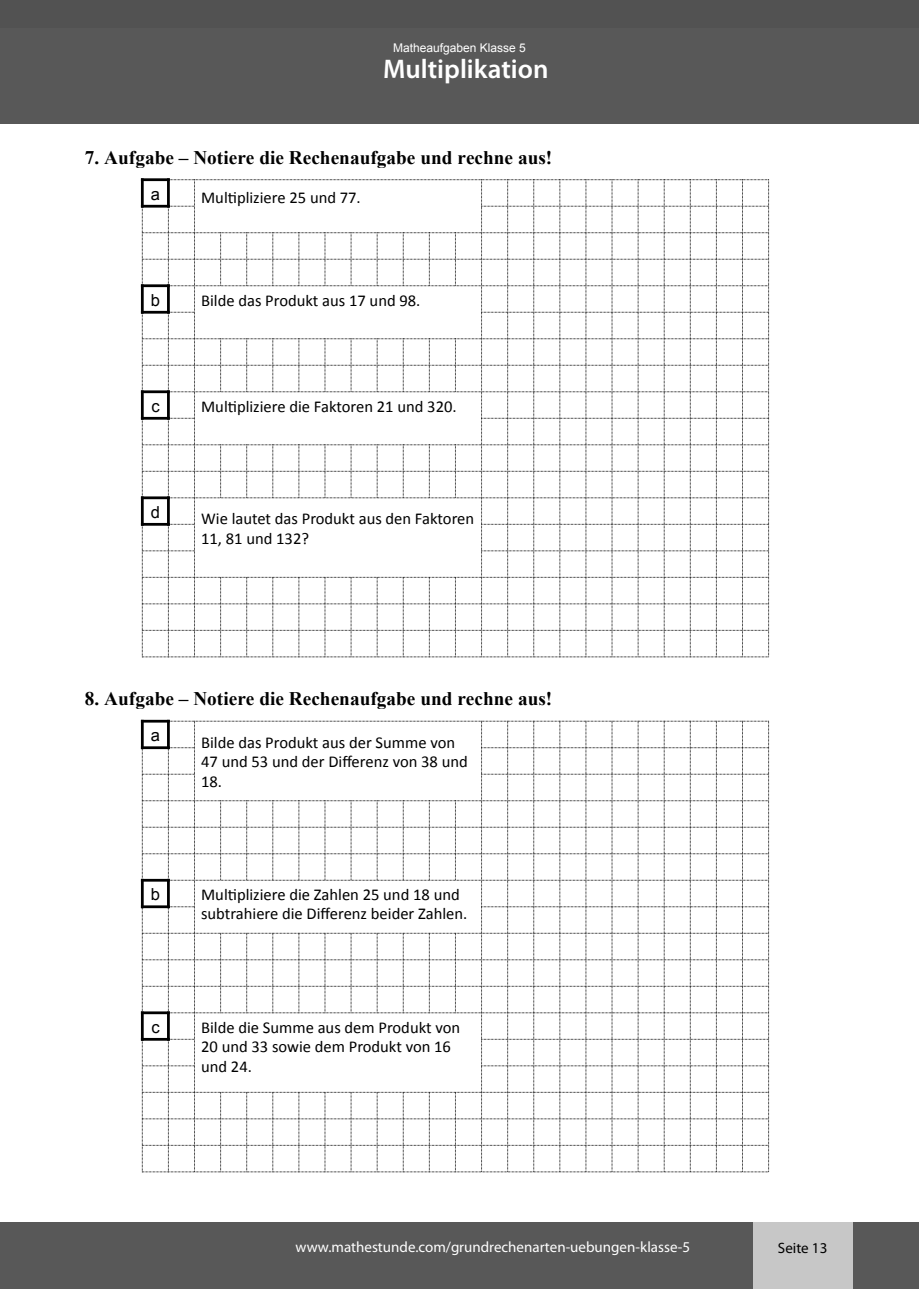
<style>
.page{position:relative;width:919px;height:1289px;background:#fff}
.page>*{position:absolute;margin:0;border:0;box-sizing:border-box;transform-origin:0 0}
.t1{font:600 27px "Myriad Pro";color:#fff}
.t2{font:700 19.2px "Times New Roman";letter-spacing:.005em;color:#000}
.t3{font:16.5px/19.8px "Calibri";color:#000}
.t4{font:16.5px "Arial";color:#000}
.t5{font:15px "Myriad Pro";color:#fff}
.t6{font:15px "Myriad Pro";color:#000}
.t7{font:12px "Arial";color:#fff}
</style>
<div class="page">
<div style="left:0;top:1222px;width:13px;height:66px;background:#585858"></div>
<div style="left:13px;top:1222px;width:905px;height:66px;background:#585858"></div>
<div style="left:753px;top:1222px;width:99px;height:66px;background:#c7c7c7"></div>
<div style="left:0;top:13px;width:13px;height:110px;background:#585858"></div>
<div style="left:0;top:0;width:13px;height:28px;background:#525252"></div>
<div style="left:13px;top:13px;width:905px;height:110px;background:#585858"></div>
<div style="left:13px;top:0;width:905px;height:28px;background:#525252"></div>
<hr style="left:141px;top:178px;width:3px;height:29px;background:#000">
<hr style="left:141px;top:284px;width:3px;height:29px;background:#000">
<hr style="left:141px;top:390px;width:3px;height:29px;background:#000">
<hr style="left:141px;top:496px;width:3px;height:29px;background:#000">
<hr style="left:141px;top:178px;width:29px;height:3px;background:#000">
<svg style="left:142px;top:179px;width:627px;height:478px"></svg>
<hr style="left:141px;top:719px;width:3px;height:30px;background:#000">
<hr style="left:141px;top:878px;width:3px;height:30px;background:#000">
<hr style="left:141px;top:1011px;width:3px;height:29px;background:#000">
<hr style="left:141px;top:719px;width:29px;height:3px;background:#000">
<svg style="left:142px;top:721px;width:627px;height:451px"></svg>
<p class="t7" style="left:393px;top:39px;width:134px">Matheaufgaben Klasse 5</p>
<h1 class="t1" style="left:383px;top:52px;width:167px">Multiplikation</h1>
<p class="t2" style="left:85px;top:144px;width:469px">7. Aufgabe – Notiere die Rechenaufgabe und rechne aus!</p>
<p class="t4" style="left:151px;top:183px;width:11px">a</p>
<p class="t3" style="left:201px;top:187px;width:161px">Mul$pliziere 25 und 77.</p>
<p class="t4" style="left:151px;top:289px;width:11px">b</p>
<p class="t3" style="left:201px;top:289px;width:221px">Bilde das Produkt aus 17 und 98.</p>
<p class="t4" style="left:151px;top:395px;width:10px">c</p>
<p class="t3" style="left:201px;top:395px;width:257px">Mul$pliziere die Faktoren 21 und 320.</p>
<p class="t4" style="left:151px;top:501px;width:11px">d</p>
<p class="t3" style="left:201px;top:508px;width:274px;line-height:19.4px">Wie lautet das Produkt aus den Faktoren<br>11, 81 und 132?</p>
<p class="t2" style="left:85px;top:685px;width:469px">8. Aufgabe – Notiere die Rechenaufgabe und rechne aus!</p>
<p class="t4" style="left:151px;top:724px;width:11px">a</p>
<p class="t3" style="left:201px;top:731px;width:268px">Bilde das Produkt aus der Summe von<br>47 und 53 und der Differenz von 38 und<br>18.</p>
<p class="t4" style="left:151px;top:883px;width:11px">b</p>
<p class="t3" style="left:201px;top:884px;width:268px;line-height:19.4px">Mul&gt;pliziere die Zahlen 25 und 18 und subtrahiere die Differenz beider Zahlen.</p>
<p class="t4" style="left:151px;top:1016px;width:10px">c</p>
<p class="t3" style="left:201px;top:1016px;width:260px">Bilde die Summe aus dem Produkt von<br>20 und 33 sowie dem Produkt von 16 und 24.</p>
<p class="t5" style="left:295px;top:1237px;width:396px">www.mathestunde.com/grundrechenarten-uebungen-klasse-5</p>
<p class="t6" style="left:777px;top:1238px;width:51px">Seite 13</p>
</div>
